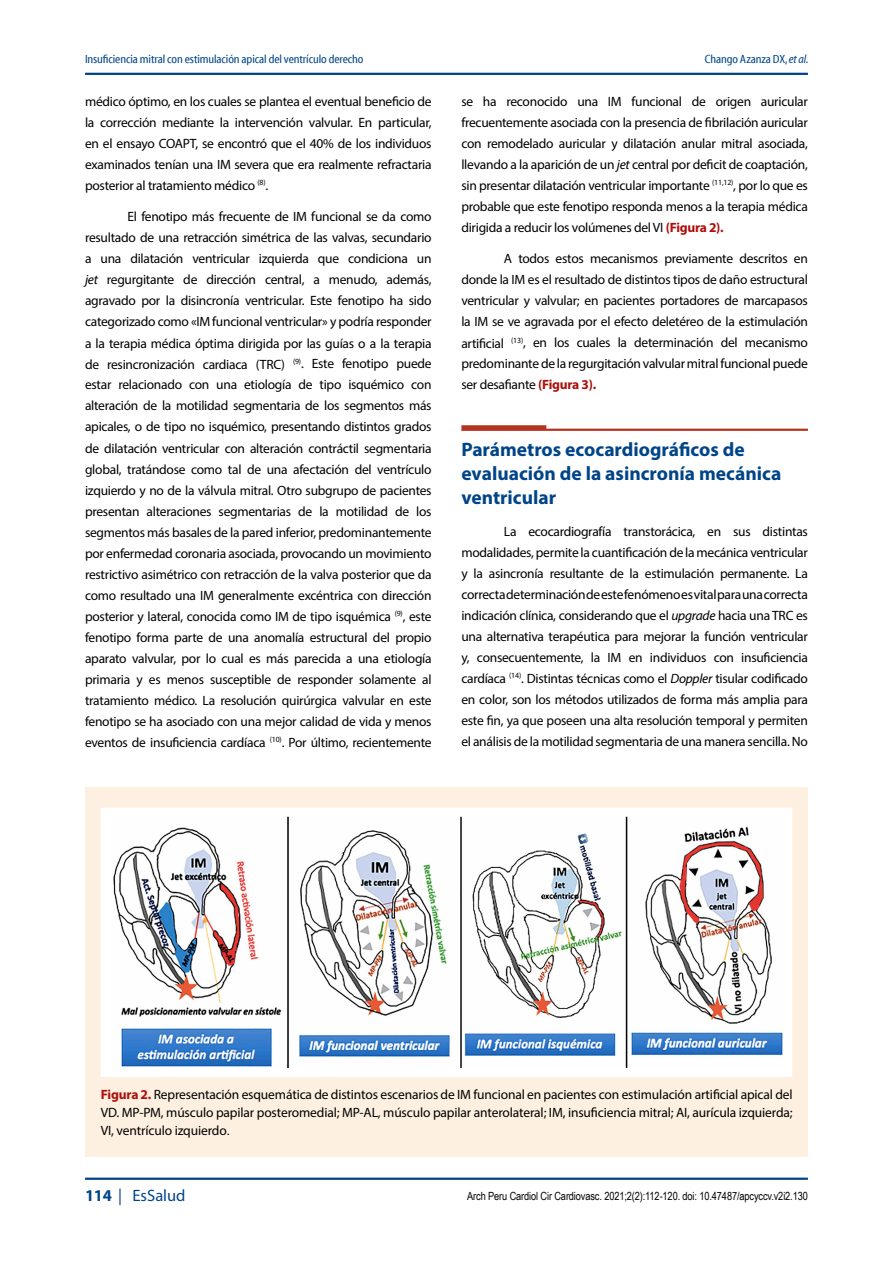
<style>
.page{position:relative;width:893px;height:1263px;background:#fff}
.page>*{position:absolute;margin:0;border:0;box-sizing:border-box;transform-origin:0 0}
.t1{font:700 19.5px/24px "Myriad Pro";color:#048}
.t2{font:16.5px "Myriad Pro";color:#048}
.t3{font:13.5px/21px "Myriad Pro";letter-spacing:-.02em;color:#000;text-align:justify}
.t4{font:12px "Myriad Cn Web";letter-spacing:-.01em;color:#048}
.t5{font:11.25px "Arial Narrow";letter-spacing:-.01em;color:#000}
.s1{font-family:"Myriad Cn It Web"}
.s2{font-style:italic}
.s3{font-weight:700;color:#ae0f0a}
.s4{font-family:"Arial"}
.s5{font-weight:700}
</style>
<div class="page">
<hr style="left:85px;top:73px;width:723px;height:2px;background:#048">
<hr style="left:85px;top:1177px;width:723px;height:3px;background:#048">
<div style="left:85px;top:787px;width:723px;height:370px;background:#fdf0e1"></div>
<img style="left:111px;top:818px;width:671px;height:249px">
<div style="left:101px;top:808px;width:691px;height:269px;border:9px solid #fff"></div>
<svg style="left:461px;top:425px;width:347px;height:6px"></svg>
<p class="t4" style="left:85px;top:53px;width:280px">Insuficiencia mitral con estimulación apical del ventrículo derecho</p>
<p class="t4" style="left:705px;top:53px;width:105px">Chango Azanza DX, <span class="s1">et al.</span></p>
<p class="t3" style="left:85px;top:91px;width:348px">médico óptimo, en los cuales se plantea el eventual beneficio de la corrección mediante la intervención valvular. En particular, en el ensayo COAPT, se encontró que el 40% de los individuos examinados tenían una IM severa que era realmente refractaria posterior al tratamiento médico <sup>(8)</sup>.</p>
<p class="t3" style="left:85px;top:206px;width:348px;text-indent:43px">El fenotipo más frecuente de IM funcional se da como resultado de una retracción simétrica de las valvas, secundario a una dilatación ventricular izquierda que condiciona un <span class="s2">jet</span> regurgitante de dirección central, a menudo, además, agravado por la disincronía ventricular. Este fenotipo ha sido categorizado como «IM funcional ventricular» y podría responder a la terapia médica óptima dirigida por las guías o a la terapia de resincronización cardiaca (TRC) <sup>(9)</sup>. Este fenotipo puede estar relacionado con una etiología de tipo isquémico con alteración de la motilidad segmentaria de los segmentos más apicales, o de tipo no isquémico, presentando distintos grados de dilatación ventricular con alteración contráctil segmentaria global, tratándose como tal de una afectación del ventrículo izquierdo y no de la válvula mitral. Otro subgrupo de pacientes presentan alteraciones segmentarias de la motilidad de los segmentos más basales de la pared inferior, predominantemente por enfermedad coronaria asociada, provocando un movimiento restrictivo asimétrico con retracción de la valva posterior que da como resultado una IM generalmente excéntrica con dirección posterior y lateral, conocida como IM de tipo isquémica <sup>(9)</sup>, este fenotipo forma parte de una anomalía estructural del propio aparato valvular, por lo cual es más parecida a una etiología primaria y es menos susceptible de responder solamente al tratamiento médico. La resolución quirúrgica valvular en este fenotipo se ha asociado con una mejor calidad de vida y menos eventos de insuficiencia cardíaca <sup>(10)</sup>. Por último, recientemente</p>
<p class="t3" style="left:461px;top:91px;width:348px">se ha reconocido una IM funcional de origen auricular frecuentemente asociada con la presencia de fibrilación auricular con remodelado auricular y dilatación anular mitral asociada, llevando a la aparición de un <span class="s2">jet</span> central por deficit de coaptación, sin presentar dilatación ventricular importante <sup>(11,12)</sup>, por lo que es probable que este fenotipo responda menos a la terapia médica dirigida a reducir los volúmenes del VI <span class="s3">(Figura 2).</span></p>
<p class="t3" style="left:461px;top:248px;width:348px;text-indent:43px">A todos estos mecanismos previamente descritos en donde la IM es el resultado de distintos tipos de daño estructural ventricular y valvular; en pacientes portadores de marcapasos la IM se ve agravada por el efecto deletéreo de la estimulación artificial <sup>(13)</sup>, en los cuales la determinación del mecanismo predominante de la regurgitación valvular mitral funcional puede ser desafiante <span class="s3">(Figura 3).</span></p>
<h1 class="t1" style="left:461px;top:437px;width:321px">Parámetros ecocardiográficos de evaluación de la asincronía mecánica ventricular</h1>
<p class="t3" style="left:461px;top:521px;width:348px;text-indent:43px">La ecocardiografía transtorácica, en sus distintas modalidades, permite la cuantificación de la mecánica ventricular y la asincronía resultante de la estimulación permanente. La correcta determinación de este fenómeno es vital para una correcta indicación clínica, considerando que el <span class="s2">upgrade</span> hacia una TRC es una alternativa terapéutica para mejorar la función ventricular y, consecuentemente, la IM en individuos con insuficiencia cardíaca <sup>(14)</sup>. Distintas técnicas como el <span class="s2">Doppler</span> tisular codificado en color, son los métodos utilizados de forma más amplia para este fin, ya que poseen una alta resolución temporal y permiten el análisis de la motilidad segmentaria de una manera sencilla. No</p>
<p class="t3" style="left:101px;top:1085px;width:693px;line-height:18px"><span class="s3">Figura 2.</span> Representación esquemática de distintos escenarios de IM funcional en pacientes con estimulación artificial apical del VD. MP-PM, músculo papilar posteromedial; MP-AL, músculo papilar anterolateral; IM, insuficiencia mitral; AI, aurícula izquierda; VI, ventrículo izquierdo<span class="s4">.</span></p>
<p class="t2" style="left:85px;top:1185px;width:102px"><span class="s5">114</span> | EsSalud</p>
<p class="t5" style="left:467px;top:1188px;width:342px">Arch Peru Cardiol Cir Cardiovasc. 2021;2(2):112-120. doi: 10.47487/apcyccv.v2i2.130</p>
</div>
